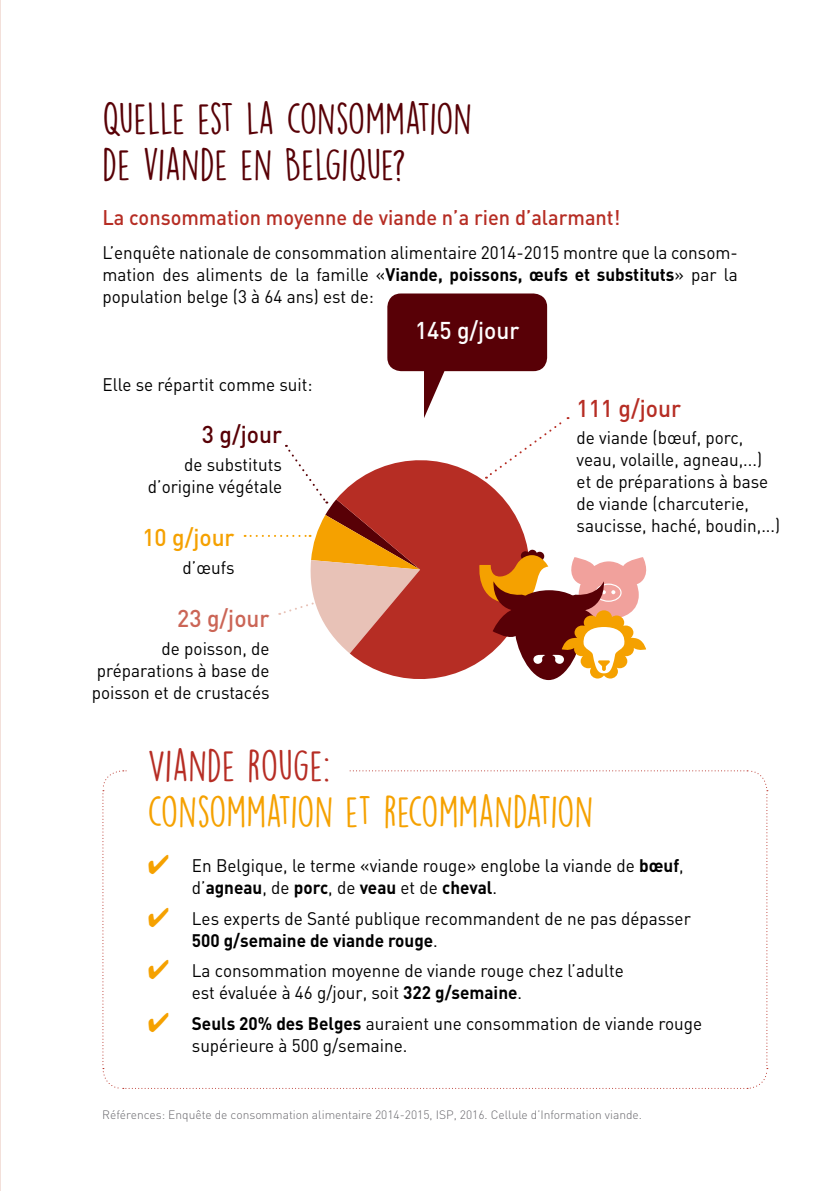
<style>
.page{position:relative;width:840px;height:1191px;background:#fff}
.page>*{position:absolute;margin:0;border:0;box-sizing:border-box;transform-origin:0 0}
.t1{font:40px/46px "DK Lemon Yellow Sun";color:#580006}
.t2{font:40px "DK Lemon Yellow Sun";color:#f5a100}
.t3{font:40px "DK Lemon Yellow Sun";color:#b62d24}
.t4{font:500 24px "DIN";color:#b62d24;scale:.95 1}
.t5{font:500 24px "DIN";color:#fff;scale:.95 1}
.t6{font:500 24px "DIN";color:#cb6556;scale:.95 1}
.t7{font:500 24px "DIN";color:#f5a100;scale:.95 1}
.t8{font:500 24px "DIN";color:#580006;scale:.95 1}
.t9{font:500 21px "DIN";color:#b62d24;scale:.95 1}
.t10{font:18px/22px "DIN";color:#000;scale:.95 1}
.t11{font:300 12px "DIN";color:#68676c}
.s1{font-weight:700}
.s2{color:#f5a100}
</style>
<div class="page">
<svg style="left:244px;top:293px;width:403px;height:387px"></svg>
<svg style="left:102px;top:770px;width:665px;height:319px"></svg>
<div style="left:127px;top:750px;width:222px;height:48px;background:#fff"></div>
<h1 class="t1" style="left:102px;top:99px;width:371px">QUELLE EST LA CONSOMMATION<br>DE VIANDE EN BELGIQUE?</h1>
<p class="t9" style="left:102px;top:210px;width:546px">La consommation moyenne de viande n’a rien d’alarmant!</p>
<p class="t10" style="left:102px;top:243px;width:670px;text-align:justify">L’enquête nationale de consommation alimentaire 2014-2015 montre que la consom&shy;mation des aliments de la famille «<span class="s1">Viande, poissons, œufs et substituts</span>» par la population belge (3 à 64 ans) est de:</p>
<p class="t10" style="left:102px;top:375px;width:223px">Elle se répartit comme suit:</p>
<h2 class="t8" style="left:202px;top:426px;width:86px">3 g/jour</h2>
<p class="t10" style="left:148px;top:455px;width:143px;text-align:right">de substituts d’origine végétale</p>
<h2 class="t7" style="left:142px;top:529px;width:99px">10 g/jour</h2>
<p class="t10" style="left:182px;top:558px;width:56px">d’œufs</p>
<h2 class="t6" style="left:177px;top:610px;width:99px">23 g/jour</h2>
<p class="t10" style="left:92px;top:639px;width:189px;text-align:justify;text-indent:70px">de poisson, de préparations à base de poisson et de crustacés</p>
<h2 class="t5" style="left:415px;top:322px;width:111px">145 g/jour</h2>
<h2 class="t4" style="left:576px;top:400px;width:111px">111 g/jour</h2>
<p class="t10" style="left:576px;top:429px;width:216px">de viande (bœuf, porc, veau, volaille, agneau,...) et de préparations à base de viande (charcuterie, saucisse, haché, boudin,...)</p>
<h1 class="t3" style="left:147px;top:745px;width:184px">VIANDE ROUGE:</h1>
<h1 class="t2" style="left:147px;top:791px;width:447px">CONSOMMATION ET RECOMMANDATION</h1>
<p class="t10" style="left:192px;top:857px;width:519px;text-indent:-44px"><span class="s2">✔</span> En Belgique, le terme «viande rouge» englobe la viande de <span class="s1">bœuf</span>, d’<span class="s1">agneau</span>, de <span class="s1">porc</span>, de <span class="s1">veau</span> et de <span class="s1">cheval</span>.</p>
<p class="t10" style="left:192px;top:909px;width:526px;text-indent:-44px"><span class="s2">✔</span> Les experts de Santé publique recommandent de ne pas dépasser<br><span class="s1">500 g/semaine de viande rouge</span>.</p>
<p class="t10" style="left:192px;top:962px;width:456px;text-indent:-44px"><span class="s2">✔</span> La consommation moyenne de viande rouge chez l’adulte est évaluée à 46 g/jour, soit <span class="s1">322 g/semaine</span>.</p>
<p class="t10" style="left:192px;top:1014px;width:538px;text-indent:-44px"><span class="s2">✔</span> <span class="s1">Seuls 20% des Belges</span> auraient une consommation de viande rouge supérieure à 500 g/semaine.</p>
<p class="t11" style="left:102px;top:1110px;width:541px">Références: Enquête de consommation alimentaire 2014-2015, ISP, 2016. Cellule d’Information viande.</p>
</div>
